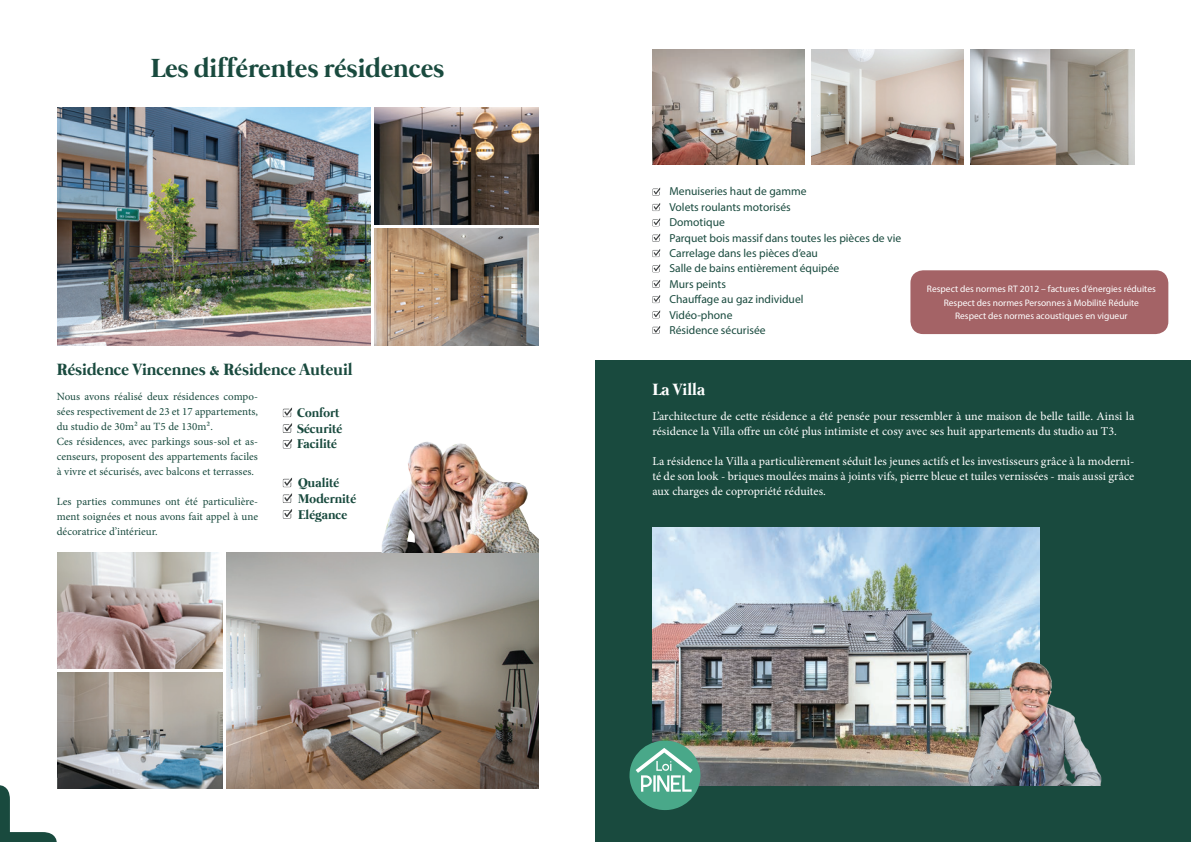
<style>
.page{position:relative;width:1191px;height:842px;background:#fff}
.page>*{position:absolute;margin:0;border:0;box-sizing:border-box;transform-origin:0 0}
.t1{font:700 26.9px "Mermaid";color:#194a3e}
.t2{font:700 16.8px "Mermaid";color:#194a3e}
.t3{font:700 16.8px "Mermaid";color:#fff}
.t4{font:700 13px/15.6px "Mermaid";color:#194a3e}
.t5{font:12px/15px "Minion Pro";letter-spacing:.005em;color:#fff}
.t6{font:11.6px/15.4px "Myriad Pro";color:#194a3e}
.t7{font:11px/15px "Minion Pro";letter-spacing:.005em;color:#194a3e}
.t8{font:9.5px/13.4px "Myriad Pro";color:#fff;text-align:center}
</style>
<div class="page">
<div style="left:595px;top:360px;width:596px;height:482px;background:#194a3e"></div>
<img style="left:374px;top:229px;width:165px;height:116px">
<img style="left:374px;top:108px;width:165px;height:116px">
<img style="left:226px;top:552px;width:313px;height:237px">
<img style="left:57px;top:552px;width:165px;height:117px">
<img style="left:57px;top:673px;width:165px;height:116px">
<img style="left:811px;top:50px;width:152px;height:115px">
<img style="left:970px;top:50px;width:164px;height:115px">
<img style="left:57px;top:108px;width:314px;height:238px">
<svg style="left:0;top:785px;width:57px;height:57px"></svg>
<img style="left:382px;top:441px;width:157px;height:111px">
<img style="left:652px;top:527px;width:387px;height:259px">
<img style="left:964px;top:659px;width:138px;height:126px">
<svg style="left:652px;top:187px;width:8px;height:9px"></svg>
<svg style="left:652px;top:295px;width:8px;height:8px"></svg>
<svg style="left:652px;top:280px;width:8px;height:8px"></svg>
<svg style="left:652px;top:264px;width:8px;height:9px"></svg>
<svg style="left:652px;top:249px;width:8px;height:8px"></svg>
<svg style="left:652px;top:234px;width:8px;height:8px"></svg>
<svg style="left:652px;top:203px;width:8px;height:8px"></svg>
<svg style="left:652px;top:218px;width:8px;height:9px"></svg>
<svg style="left:652px;top:310px;width:8px;height:9px"></svg>
<img style="left:652px;top:50px;width:152px;height:115px">
<div style="left:910px;top:270px;width:258px;height:64px;background:#a46366;border-radius:13px"></div>
<svg style="left:629px;top:740px;width:71px;height:70px"></svg>
<svg style="left:283px;top:407px;width:9px;height:10px"></svg>
<svg style="left:283px;top:423px;width:9px;height:10px"></svg>
<svg style="left:283px;top:439px;width:9px;height:10px"></svg>
<svg style="left:283px;top:477px;width:9px;height:10px"></svg>
<svg style="left:283px;top:493px;width:9px;height:10px"></svg>
<svg style="left:283px;top:509px;width:9px;height:10px"></svg>
<svg style="left:652px;top:326px;width:8px;height:8px"></svg>
<h1 class="t1" style="left:151px;top:53px;width:295px">Les différentes résidences</h1>
<h2 class="t2" style="left:57px;top:360px;width:297px">Résidence Vincennes &amp; Résidence Auteuil</h2>
<p class="t7" style="left:57px;top:388px;width:203px">Nous avons réalisé deux résidences compo&shy;sées respectivement de 23 et 17 appartements, du studio de 30m² au T5 de 130m².<br>Ces résidences, avec parkings sous-sol et as&shy;censeurs, proposent des appartements faciles à vivre et sécurisés, avec balcons et terrasses.</p>
<p class="t7" style="left:57px;top:494px;width:203px;text-align:justify">Les parties communes ont été particulière&shy;ment soignées et nous avons fait appel à une décoratrice d’intérieur.</p>
<p class="t4" style="left:297px;top:406px;width:47px">Confort<br>Sécurité<br>Facilité</p>
<p class="t4" style="left:298px;top:476px;width:60px">Qualité<br>Modernité<br>Elégance</p>
<p class="t6" style="left:669px;top:184px;width:233px">Menuiseries haut de gamme<br>Volets roulants motorisés<br>Domotique<br>Parquet bois massif dans toutes les pièces de vie<br>Carrelage dans les pièces d’eau<br>Salle de bains entièrement équipée<br>Murs peints<br>Chauffage au gaz individuel<br>Vidéo-phone<br>Résidence sécurisée</p>
<p class="t8" style="left:927px;top:282px;width:230px">Respect des normes RT 2012 – factures d’énergies réduites<br>Respect des normes Personnes à Mobilité Réduite<br>Respect des normes acoustiques en vigueur</p>
<h2 class="t3" style="left:652px;top:380px;width:54px">La Villa</h2>
<p class="t5" style="left:652px;top:408px;width:483px">L’architecture de cette résidence a été pensée pour ressembler à une maison de belle taille. Ainsi la résidence la Villa offre un côté plus intimiste et cosy avec ses huit appartements du studio au T3.</p>
<p class="t5" style="left:652px;top:453px;width:483px;text-align:justify">La résidence la Villa a particulièrement séduit les jeunes actifs et les investisseurs grâce à la moderni&shy;té de son look - briques moulées mains à joints vifs, pierre bleue et tuiles vernissées - mais aussi grâce aux charges de copropriété réduites.</p>
</div>
